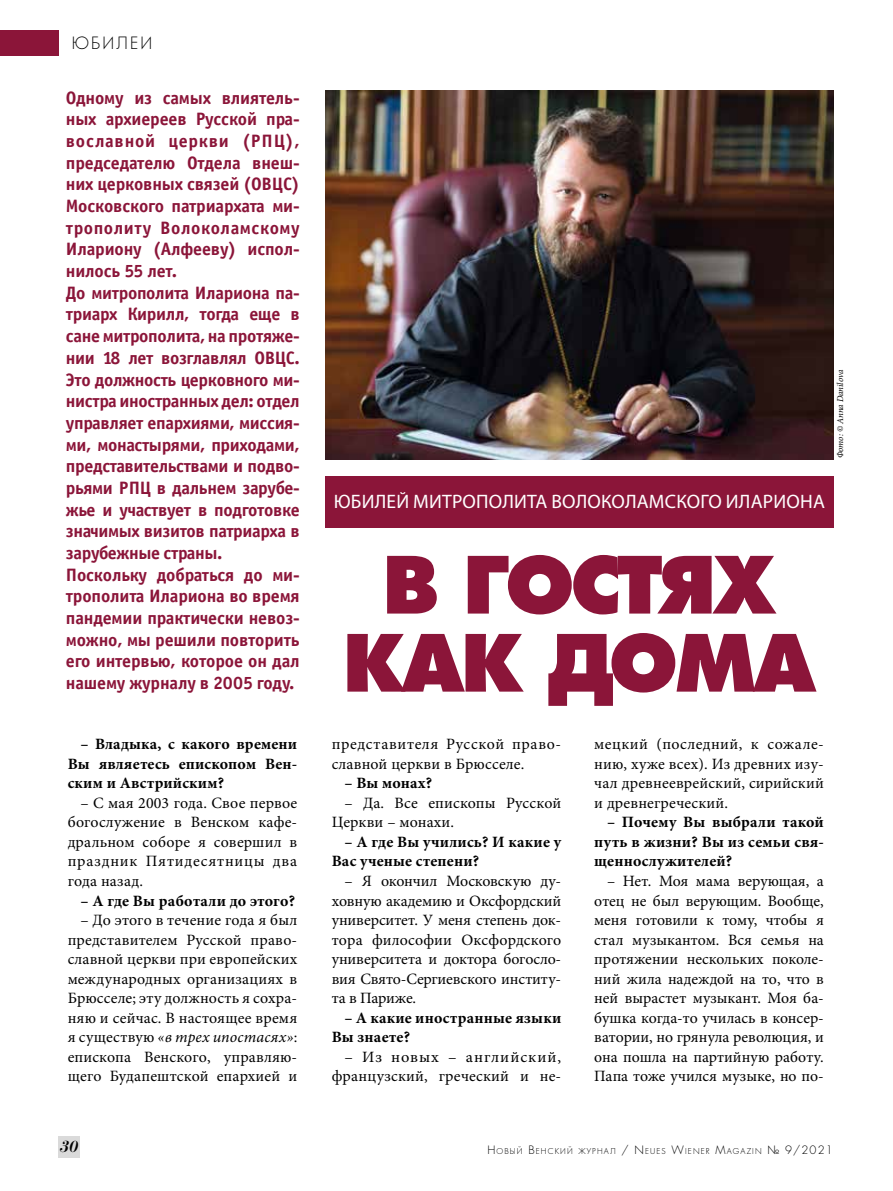
<style>
.page{position:relative;width:893px;height:1191px;background:#fff}
.page>*{position:absolute;margin:0;border:0;box-sizing:border-box;transform-origin:0 0}
.t1{font:76.5px/78px "Favorit Extra Bold C";letter-spacing:-.05em;color:#8b1539;text-align:center}
.t2{font:19.5px "Myriad Pro";letter-spacing:.01em;color:#fff}
.t3{font:18px/21.6px "Officina Sans Bold C";letter-spacing:-.02em;color:#8b1539}
.t4{font:16.5px "Favorit Light C";letter-spacing:.13em;color:#000}
.t5{font:italic 16.5px "Paragon Nord C";color:#000}
.t6{font:15.75px/19.5px "Minion Pro";letter-spacing:.01em;color:#000;text-align:justify}
.t7{font:700 15.75px/19.5px "Minion Pro";letter-spacing:.01em;color:#000;text-align:justify}
.t8{font:15.75px/19.5px "Minion Pro";letter-spacing:.01em;color:#000;text-align:right;scale:1.04 1}
.t9{font:italic 9px "Minion Pro";letter-spacing:-.005em;color:#000}
.t10{font:7.8px "Favorit Light C";letter-spacing:.145em;color:#000}
.s1{font-style:italic}
.s2{font-size:11.25px}
</style>
<div class="page">
<div style="left:59px;top:1136px;width:21px;height:22px;background:#dadada"></div>
<div style="left:0;top:30px;width:59px;height:25px;background:#8b1539"></div>
<img style="left:325px;top:90px;width:508px;height:369px">
<div style="left:325px;top:476px;width:508px;height:51px;background:#8b1539"></div>
<p class="t4" style="left:72px;top:32px;width:82px">ЮБИЛЕИ</p>
<p class="t3" style="left:66px;top:87px;width:235px">Одному из самых влиятель&shy;ных архиереев Русской пра&shy;вославной церкви (РПЦ), председателю Отдела внеш&shy;них церковных связей (ОВЦС)<br>Московского патриархата ми&shy;трополиту Волоколамскому<br>Илариону (Алфееву) испол&shy;нилось 55 лет.<br>До митрополита Илариона па&shy;триарх Кирилл, тогда еще в сане митрополита, на протяже&shy;нии 18 лет возглавлял ОВЦС.<br>Это должность церковного ми&shy;нистра иностранных дел: отдел управляет епархиями, миссия&shy;ми, монастырями, приходами, представительствами и подво&shy;рьями РПЦ в дальнем зарубе&shy;жье и участвует в подготовке значимых визитов патриарха в зарубежные страны.<br>Поскольку добраться до ми&shy;трополита Илариона во время пандемии практически невоз&shy;можно, мы решили повторить его интервью, которое он дал нашему журналу в 2005 году.</p>
<p class="t7" style="left:68px;top:734px;width:231px;text-indent:13px">– Владыка, с какого времени Вы являетесь епископом Вен&shy;ским и Австрийским?</p>
<p class="t6" style="left:68px;top:793px;width:231px;text-indent:13px">– С мая 2003 года. Свое первое богослужение в Венском кафе&shy;дральном соборе я совершил в праздник Пятидесятницы два года назад.</p>
<p class="t7" style="left:80px;top:890px;width:216px">– А где Вы работали до этого?</p>
<p class="t6" style="left:68px;top:910px;width:231px;text-indent:13px">– До этого в течение года я был представителем Русской право&shy;славной церкви при европейских международных организациях в Брюсселе; эту должность я сохра&shy;няю и сейчас. В настоящее время я существую <span class="s1">«в трех ипостасях»</span>: епископа Венского, управляю&shy;щего Будапештской епархией и</p>
<p class="t9" style="left:834px;top:458px;width:90px;rotate:-90deg">Фото: © Anna Danilova</p>
<p class="t2" style="left:334px;top:489px;width:493px">ЮБИЛЕЙ МИТРОПОЛИТА ВОЛОКОЛАМСКОГО ИЛАРИОНА</p>
<h1 class="t1" style="left:342px;top:546px;width:475px">В ГОСТЯХ<br>КАК ДОМА</h1>
<p class="t6" style="left:332px;top:734px;width:231px">представителя Русской право&shy;славной церкви в Брюсселе.</p>
<p class="t7" style="left:344px;top:773px;width:89px">– Вы монах?</p>
<p class="t6" style="left:332px;top:793px;width:231px;text-indent:13px">– Да. Все епископы Русской<br>Церкви – монахи.</p>
<p class="t7" style="left:332px;top:832px;width:231px;text-indent:13px">– А где Вы учились? И какие у<br>Вас ученые степени?</p>
<p class="t6" style="left:332px;top:871px;width:231px;text-indent:13px">– Я окончил Московскую ду&shy;ховную академию и Оксфордский университет. У меня степень док&shy;тора философии Оксфордского университета и доктора богосло&shy;вия Свято-Сергиевского институ&shy;та в Париже.</p>
<p class="t7" style="left:332px;top:1007px;width:231px;text-indent:13px">– А какие иностранные языки<br>Вы знаете?</p>
<p class="t8" style="left:332px;top:1046px;width:222px">– Из новых – английский, французский, греческий и не-</p>
<p class="t6" style="left:594px;top:734px;width:231px">мецкий (последний, к сожале&shy;нию, хуже всех). Из древних изу&shy;чал древнееврейский, сирийский и древнегреческий.</p>
<p class="t7" style="left:594px;top:812px;width:231px;text-indent:13px">– Почему Вы выбрали такой путь в жизни? Вы из семьи свя&shy;щеннослужителей?</p>
<p class="t6" style="left:594px;top:871px;width:231px;text-indent:13px">– Нет. Моя мама верующая, а отец не был верующим. Вообще, меня готовили к тому, чтобы я стал музыкантом. Вся семья на протяжении нескольких поколе&shy;ний жила надеждой на то, что в ней вырастет музыкант. Моя ба&shy;бушка когда-то училась в консер&shy;ватории, но грянула революция, и она пошла на партийную работу.<br>Папа тоже учился музыке, но по-</p>
<p class="t5" style="left:59px;top:1137px;width:20px">30</p>
<p class="t10" style="left:487px;top:1145px;width:347px"><span class="s2">Н</span>ОВЫЙ <span class="s2">В</span>ЕНСКИЙ ЖУРНАЛ <span class="s2">/</span> <span class="s2">N</span>EUES <span class="s2">W</span>IEN ER <span class="s2">M</span>AGAZIN <span class="s2">№ 9/2021</span></p>
</div>
